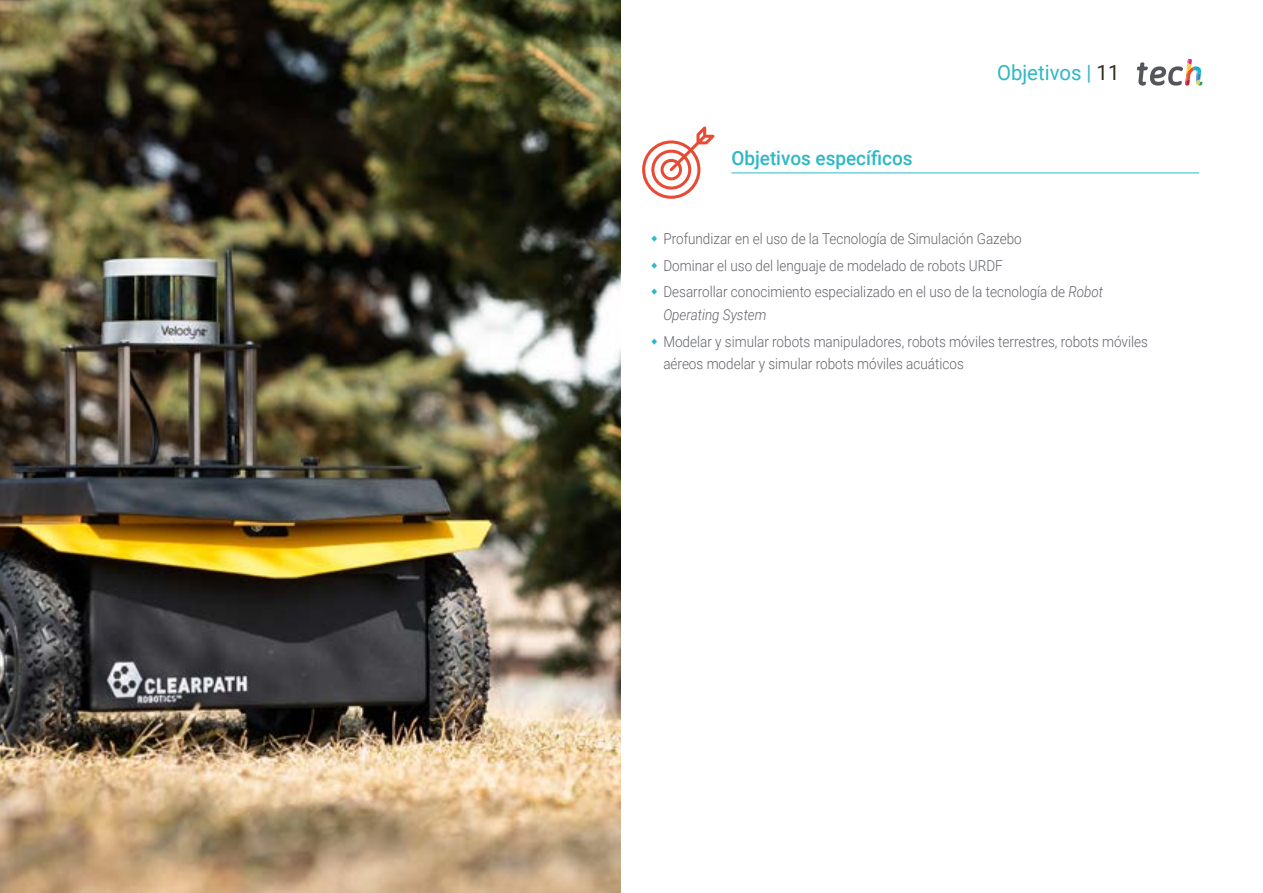
<style>
.page{position:relative;width:1263px;height:893px;background:#fff}
.page>*{position:absolute;margin:0;border:0;box-sizing:border-box;transform-origin:0 0}
.t1{font:21px "Roboto";color:#2db8c5}
.t2{font:500 19.5px "Roboto";color:#2db8c5}
.t3{font:300 15px/26.7px "Roboto";color:#61646a;scale:.9 1}
.t4{font:italic 300 15px "Roboto";color:#61646a;scale:.9 1}
.s1{color:#312e20}
.s2{font-style:italic}
</style>
<div class="page">
<svg style="left:1137px;top:59px;width:65px;height:27px"></svg>
<hr style="left:731px;top:173px;width:468px;height:1px;background:#2db8c5">
<svg style="left:642px;top:126px;width:72px;height:73px"></svg>
<img style="left:0;top:0;width:621px;height:893px">
<h2 class="t2" style="left:731px;top:144px;width:183px">Objetivos específicos</h2>
<h1 class="t1" style="left:997px;top:57px;width:124px">Objetivos | <span class="s1">11</span></h1>
<p class="t3" style="left:663px;top:225px;width:490px">Profundizar en el uso de la Tecnología de Simulación Gazebo<br>Dominar el uso del lenguaje de modelado de robots URDF<br>Desarrollar conocimiento especializado en el uso de la tecnología de <span class="s2">Robot</span></p>
<p class="t4" style="left:663px;top:304px;width:116px">Operating System</p>
<p class="t3" style="left:663px;top:329px;width:540px;line-height:22.5px">Modelar y simular robots manipuladores, robots móviles terrestres, robots móviles aéreos modelar y simular robots móviles acuáticos</p>
</div>
